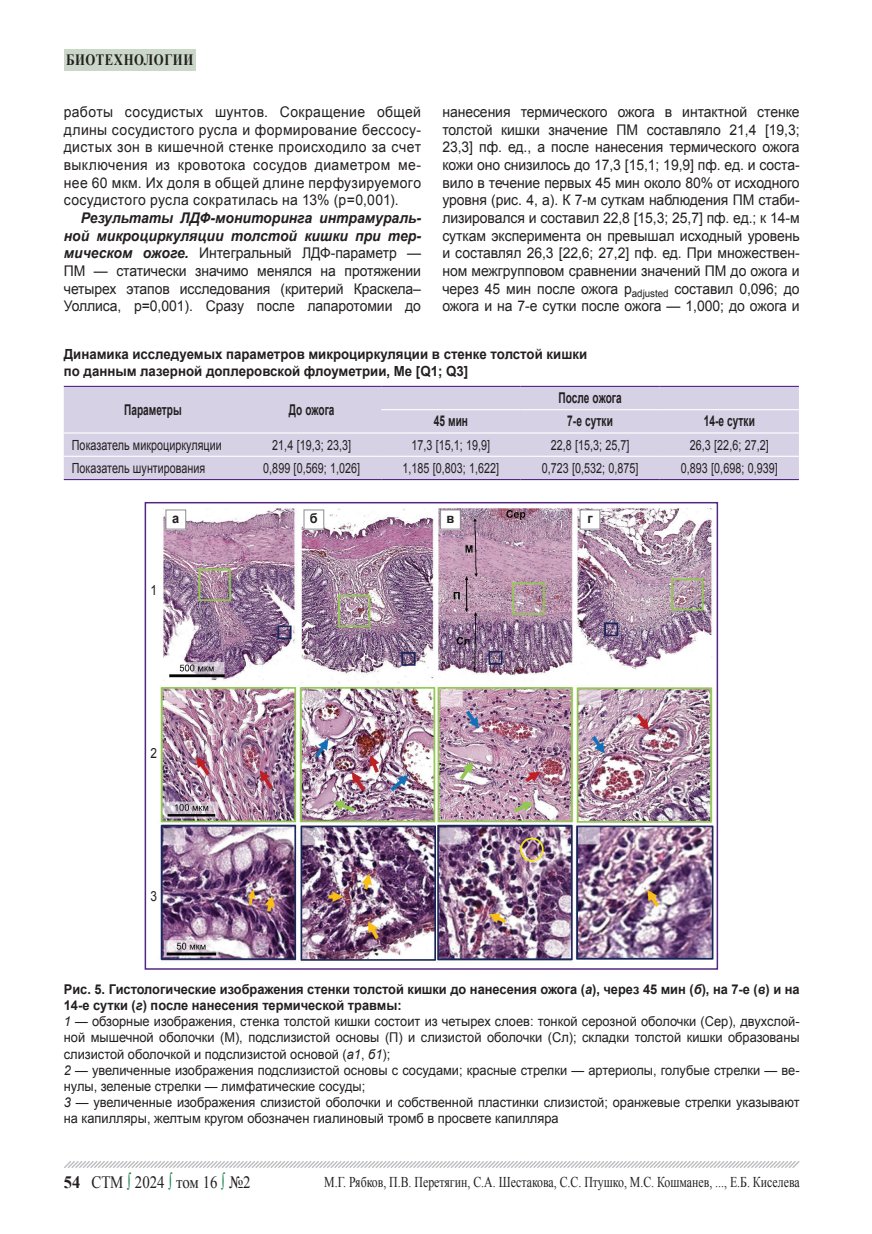
<style>
.page{position:relative;width:872px;height:1234px;background:#fff}
.page>*{position:absolute;margin:0;border:0;box-sizing:border-box;transform-origin:0 0}
.t1{font:17.4px "Times New Roman";color:#231f20;scale:.86 1}
.t2{font:700 15.75px "Times New Roman";letter-spacing:.04em;color:#231f20;scale:.81 1}
.t3{font:15px "Times New Roman";color:#231f20;scale:.79 1}
.t4{font:700 14.85px "Arial";letter-spacing:.005em;color:#231f20;scale:.68 1}
.t5{font:14.7px/17.7px "Arial";letter-spacing:-.005em;color:#231f20;text-align:justify;scale:.95 1}
.t6{font:13.95px "Arial";letter-spacing:.005em;color:#231f20;scale:.77 1}
.t7{font:700 13.95px/16.8px "Arial";color:#231f20;scale:.95 1}
.t8{font:13.95px "Arial";letter-spacing:.005em;color:#231f20;scale:.85 1}
.t9{font:13.5px/16.2px "Arial";color:#231f20;scale:.95 1}
.t10{font:700 13.5px "Arial";color:#231f20;scale:.95 1}
.s1{font-weight:700;font-style:italic}
.s2{font-weight:700}
.s3{font-style:italic}
.s4{color:#127c43}
</style>
<div class="page">
<svg style="left:64px;top:1161px;width:736px;height:7px"></svg>
<div style="left:64px;top:49px;width:132px;height:21px;background:#cbd8c9"></div>
<div style="left:64px;top:387px;width:735px;height:92px;background:#d7d1e6"></div>
<hr style="left:381px;top:409px;width:139px;height:1px;background:#fff">
<hr style="left:520px;top:409px;width:139px;height:1px;background:#fff">
<hr style="left:659px;top:409px;width:140px;height:1px;background:#fff">
<hr style="left:64px;top:432px;width:178px;height:1px;background:#fff">
<hr style="left:242px;top:432px;width:139px;height:1px;background:#fff">
<hr style="left:381px;top:432px;width:139px;height:1px;background:#fff">
<hr style="left:520px;top:432px;width:139px;height:1px;background:#fff">
<hr style="left:659px;top:432px;width:140px;height:1px;background:#fff">
<hr style="left:64px;top:455px;width:178px;height:1px;background:#fff">
<hr style="left:242px;top:455px;width:139px;height:1px;background:#fff">
<hr style="left:381px;top:455px;width:139px;height:1px;background:#fff">
<hr style="left:520px;top:455px;width:139px;height:1px;background:#fff">
<hr style="left:659px;top:455px;width:140px;height:1px;background:#fff">
<hr style="left:64px;top:386px;width:178px;height:1px;background:#542685">
<hr style="left:242px;top:386px;width:139px;height:1px;background:#542685">
<hr style="left:381px;top:386px;width:139px;height:1px;background:#542685">
<hr style="left:520px;top:386px;width:139px;height:1px;background:#542685">
<hr style="left:659px;top:386px;width:140px;height:1px;background:#542685">
<hr style="left:64px;top:479px;width:178px;height:1px;background:#542685">
<hr style="left:242px;top:479px;width:139px;height:1px;background:#542685">
<hr style="left:381px;top:479px;width:139px;height:1px;background:#542685">
<hr style="left:520px;top:479px;width:139px;height:1px;background:#542685">
<hr style="left:659px;top:479px;width:140px;height:1px;background:#542685">
<img style="left:160px;top:508px;width:554px;height:454px">
<div style="left:145px;top:502px;width:573px;height:467px;border:2px solid #542685"></div>
<div style="left:580px;top:510px;width:20px;height:19px;background:#fff"></div>
<div style="left:580px;top:509px;width:20px;height:20px;border:1px solid #8b8d90"></div>
<div style="left:440px;top:510px;width:20px;height:19px;background:#fff"></div>
<div style="left:440px;top:509px;width:21px;height:20px;border:1px solid #8b8d90"></div>
<div style="left:304px;top:510px;width:20px;height:19px;background:#fff"></div>
<div style="left:304px;top:509px;width:20px;height:20px;border:1px solid #8b8d90"></div>
<div style="left:166px;top:510px;width:20px;height:19px;background:#fff"></div>
<div style="left:166px;top:509px;width:20px;height:20px;border:1px solid #8b8d90"></div>
<p class="t2" style="left:66px;top:48px;width:158px">биотехнологии</p>
<p class="t5" style="left:64px;top:103px;width:377px">работы сосудистых шунтов. Сокращение общей длины сосудистого русла и формирование бессосу&shy;дистых зон в кишечной стенке происходило за счет выключения из кровотока сосудов диаметром ме&shy;нее 60 мкм. Их доля в общей длине перфузируемого сосудистого русла сократилась на 13% (р=0,001).</p>
<p class="t5" style="left:64px;top:209px;width:378px;text-indent:17px"><span class="s1">Результаты ЛДФ-мониторинга интрамураль&shy;ной микроциркуляции толстой кишки при тер&shy;мическом ожоге.</span> Интегральный ЛДФ-параметр — ПМ — статически значимо менялся на протяжении четырех этапов исследования (критерий Краскела– Уоллиса, p=0,001). Сразу после лапаротомии до</p>
<p class="t5" style="left:442px;top:103px;width:377px">нанесения термического ожога в интактной стенке толстой кишки значение ПМ составляло 21,4 [19,3; 23,3] пф. ед., а после нанесения термического ожога кожи оно снизилось до 17,3 [15,1; 19,9] пф. ед. и соста&shy;вило в течение первых 45 мин около 80% от исходного уровня (рис. 4, а). К 7-м суткам наблюдения ПМ стаби&shy;лизировался и составил 22,8 [15,3; 25,7] пф. ед.; к 14-м суткам эксперимента он превышал исходный уровень и составлял 26,3 [22,6; 27,2] пф. ед. При множествен&shy;ном межгрупповом сравнении значений ПМ до ожога и через 45 мин после ожога p<sub>adjusted</sub> составил 0,096; до ожога и на 7-е сутки после ожога — 1,000; до ожога и</p>
<p class="t7" style="left:64px;top:345px;width:552px">Динамика исследуемых параметров микроциркуляции в стенке толстой кишки по данным лазерной доплеровской флоуметрии, Me [Q1; Q3]</p>
<p class="t4" style="left:124px;top:399px;width:86px">Параметры</p>
<p class="t4" style="left:289px;top:399px;width:69px">До ожога</p>
<p class="t4" style="left:558px;top:387px;width:95px">После ожога</p>
<p class="t4" style="left:434px;top:410px;width:52px">45 мин</p>
<p class="t4" style="left:567px;top:410px;width:69px">7-е сутки</p>
<p class="t4" style="left:703px;top:410px;width:77px">14-е сутки</p>
<p class="t6" style="left:72px;top:435px;width:196px">Показатель микроциркуляции</p>
<p class="t6" style="left:272px;top:435px;width:104px">21,4 [19,3; 23,3]</p>
<p class="t6" style="left:411px;top:435px;width:104px">17,3 [15,1; 19,9]</p>
<p class="t6" style="left:551px;top:435px;width:104px">22,8 [15,3; 25,7]</p>
<p class="t6" style="left:690px;top:435px;width:104px">26,3 [22,6; 27,2]</p>
<p class="t6" style="left:72px;top:458px;width:175px">Показатель шунтирования</p>
<p class="t6" style="left:263px;top:458px;width:127px">0,899 [0,569; 1,026]</p>
<p class="t6" style="left:402px;top:458px;width:127px">1,185 [0,803; 1,622]</p>
<p class="t6" style="left:542px;top:458px;width:127px">0,723 [0,532; 0,875]</p>
<p class="t6" style="left:681px;top:458px;width:127px">0,893 [0,698; 0,939]</p>
<p class="t10" style="left:172px;top:509px;width:9px">а</p>
<p class="t10" style="left:310px;top:509px;width:10px">б</p>
<p class="t10" style="left:446px;top:509px;width:10px">в</p>
<p class="t10" style="left:587px;top:509px;width:7px">г</p>
<p class="t8" style="left:150px;top:580px;width:9px">1</p>
<p class="t8" style="left:150px;top:743px;width:9px">2</p>
<p class="t8" style="left:150px;top:886px;width:9px">3</p>
<p class="t9" style="left:64px;top:980px;width:776px"><span class="s2">Рис. 5. Гистологические изображения стенки толстой кишки до нанесения ожога (</span><span class="s1">а</span><span class="s2">), через 45 мин (</span><span class="s1">б</span><span class="s2">), на 7-е (</span><span class="s1">в</span><span class="s2">) и на 14-е сутки (</span><span class="s1">г</span><span class="s2">) после нанесения термической травмы:<br></span><span class="s3">1</span> — обзорные изображения, стенка толстой кишки состоит из четырех слоев: тонкой серозной оболочки (Сер), двухслой&shy;ной мышечной оболочки (М), подслизистой основы (П) и слизистой оболочки (Сл); складки толстой кишки образованы слизистой оболочкой и подслизистой основой (<span class="s3">а1</span>, <span class="s3">б1</span>);<br><span class="s3">2</span> — увеличенные изображения подслизистой основы с сосудами; красные стрелки — артериолы, голубые стрелки — ве&shy;нулы, зеленые стрелки — лимфатические сосуды;<br><span class="s3">3</span> — увеличенные изображения слизистой оболочки и собственной пластинки слизистой; оранжевые стрелки указывают на капилляры, желтым кругом обозначен гиалиновый тромб в просвете капилляра</p>
<p class="t1" style="left:64px;top:1170px;width:219px"><span class="s2">54</span> СТМ <span class="s4">∫</span> 2024 <span class="s4">∫</span> том 16 <span class="s4">∫</span> №2</p>
<p class="t3" style="left:324px;top:1171px;width:603px">М.Г. Рябков, П.В. Перетягин, С.А. Шестакова, С.С. Птушко, М.С. Кошманев, ..., Е.Б. Киселева</p>
</div>
